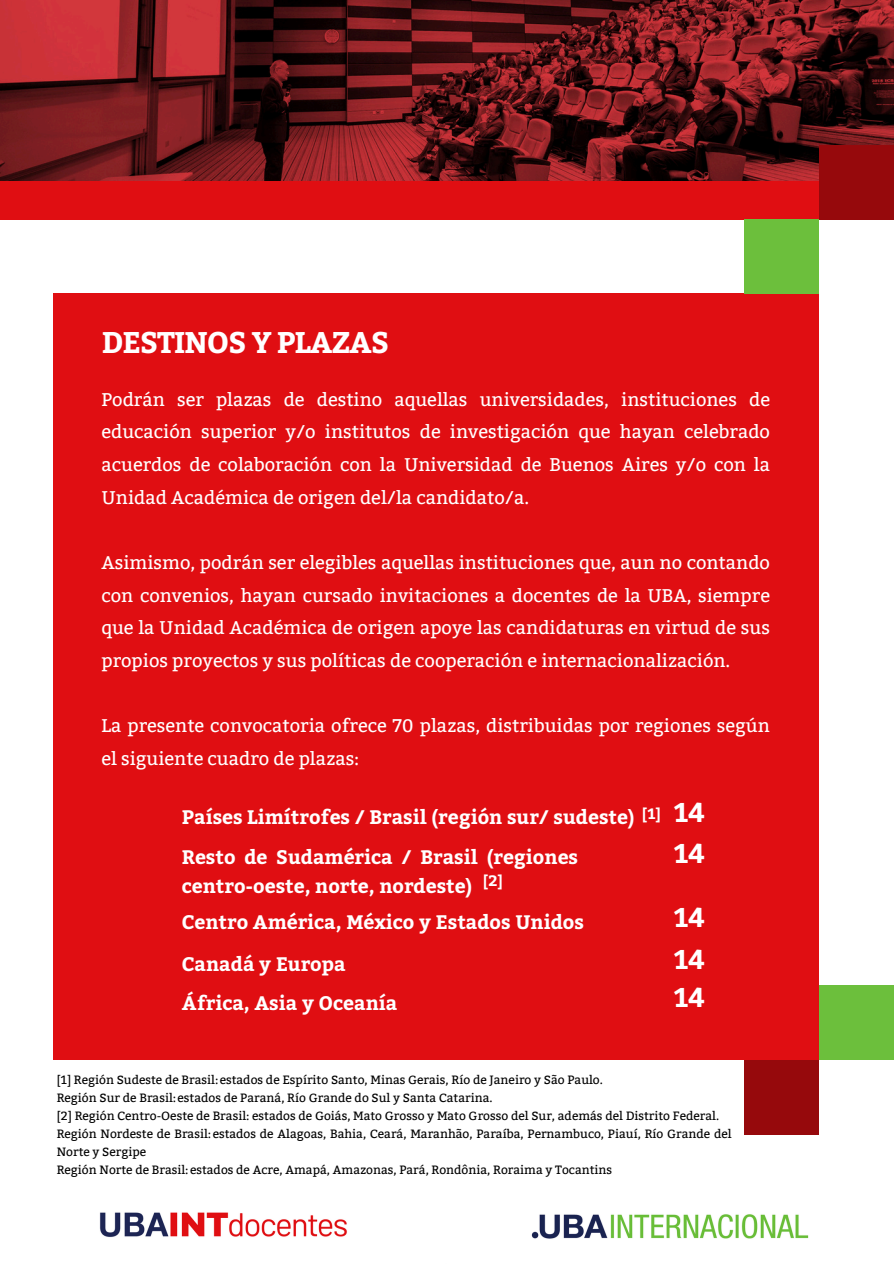
<style>
.page{position:relative;width:894px;height:1264px;background:#fff}
.page>*{position:absolute;margin:0;border:0;box-sizing:border-box;transform-origin:0 0}
.t1{font:700 29.85px "Bitter";letter-spacing:-.03em;color:#fff}
.t2{font:700 27px "Bitter";color:#fff}
.t3{font:700 19.5px/29.2px "Bitter";color:#fff}
.t4{font:18.3px/32.7px "Bitter";color:#fff;text-align:justify}
.t5{font:700 15px "Bitter";color:#fff}
.t6{font:12px/18px "Bitter";color:#000}
</style>
<div class="page">
<div style="left:53px;top:293px;width:765px;height:766px;background:#e00e12"></div>
<img style="left:0;top:0;width:893px;height:182px">
<div style="left:0;top:182px;width:893px;height:38px;background:#e00e12"></div>
<div style="left:818px;top:145px;width:75px;height:75px;background:#96090c"></div>
<div style="left:744px;top:219px;width:74px;height:74px;background:#6cbf3c"></div>
<div style="left:744px;top:1059px;width:74px;height:75px;background:#96090c"></div>
<div style="left:818px;top:985px;width:75px;height:74px;background:#6cbf3c"></div>
<img style="left:99px;top:1212px;width:710px;height:27px">
<h3 class="t1" style="left:101px;top:320px;width:289px">DESTINOS Y PLAZAS</h3>
<h1 class="t4" style="left:101px;top:383px;width:670px">Podrán ser plazas de destino aquellas universidades, instituciones de educación superior y/o institutos de investigación que hayan celebrado acuerdos de colaboración con la Universidad de Buenos Aires y/o con la Unidad Académica de origen del/la candidato/a.</h1>
<h3 class="t4" style="left:101px;top:546px;width:670px">Asimismo, podrán ser elegibles aquellas instituciones que, aun no contando con convenios, hayan cursado invitaciones a docentes de la UBA, siempre que la Unidad Académica de origen apoye las candidaturas en virtud de sus propios proyectos y sus políticas de cooperación e internacionalización.</h3>
<h3 class="t4" style="left:101px;top:709px;width:670px">La presente convocatoria ofrece 70 plazas, distribuidas por regiones según el siguiente cuadro de plazas:</h3>
<p class="t3" style="left:182px;top:801px;width:454px">Países Limítrofes / Brasil (región sur/ sudeste)</p>
<p class="t2" style="left:673px;top:792px;width:33px">14</p>
<h2 class="t3" style="left:182px;top:841px;width:397px">Resto de Sudamérica / Brasil (regiones centro-oeste, norte, nordeste)</h2>
<h2 class="t2" style="left:673px;top:833px;width:33px">14</h2>
<p class="t3" style="left:182px;top:906px;width:403px">Centro América, México y Estados Unidos</p>
<h2 class="t5" style="left:642px;top:802px;width:20px">[1]</h2>
<p class="t5" style="left:483px;top:869px;width:21px">[2]</p>
<p class="t2" style="left:673px;top:897px;width:33px">14</p>
<h2 class="t2" style="left:673px;top:939px;width:33px">14</h2>
<p class="t2" style="left:673px;top:977px;width:33px">14</p>
<h2 class="t3" style="left:182px;top:948px;width:165px">Canadá y Europa</h2>
<p class="t3" style="left:182px;top:987px;width:217px">África, Asia y Oceanía</p>
<p class="t6" style="left:57px;top:1070px;width:547px">[1] Región Sudeste de Brasil:estados de Espírito Santo, Minas Gerais, Río de Janeiro y São Paulo.</p>
<p class="t6" style="left:57px;top:1088px;width:437px">Región Sur de Brasil:estados de Paraná, Río Grande do Sul y Santa Catarina.</p>
<p class="t6" style="left:57px;top:1106px;width:663px">[2] Región Centro-Oeste de Brasil: estados de Goiás, Mato Grosso y Mato Grosso del Sur, además del Distrito Federal.</p>
<p class="t6" style="left:57px;top:1124px;width:676px">Región Nordeste de Brasil:estados de Alagoas, Bahia, Ceará, Maranhão, Paraíba, Pernambuco, Piauí, Río Grande del<br>Norte y Sergipe</p>
<p class="t6" style="left:57px;top:1160px;width:557px">Región Norte de Brasil:estados de Acre, Amapá, Amazonas, Pará, Rondônia, Roraima y Tocantins</p>
</div>
